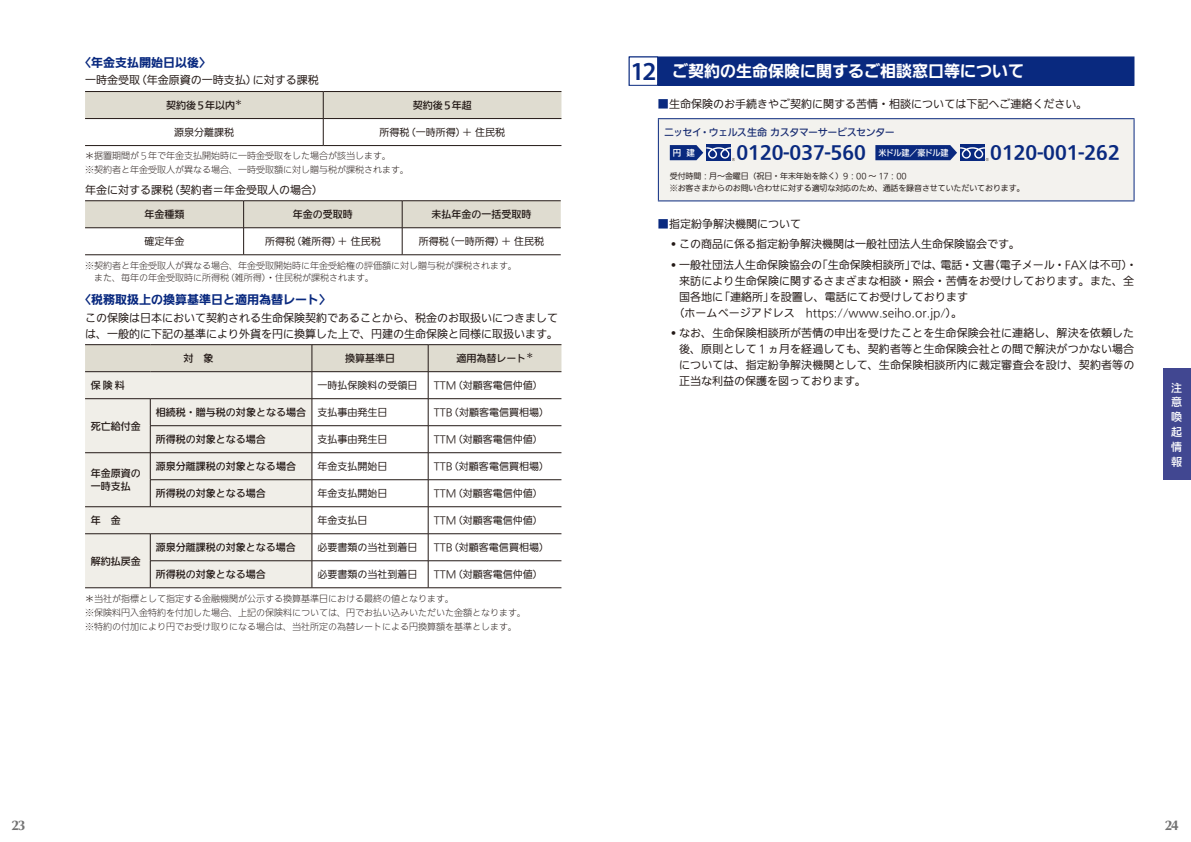
<style>
.page{position:relative;width:1191px;height:842px;background:#fff}
.page>*{position:absolute;margin:0;border:0;box-sizing:border-box;transform-origin:0 0}
.t1{font:700 18px "Iwa UD Go Dsp Pro";color:#09297f}
.t2{font:700 16px "Iwa UD Go Dsp Pro";color:#fff}
.t3{font:700 14px "Optima LT Pro";color:#727272}
.t4{font:700 12px "Iwa UD Go Dsp Pro";color:#09297f}
.t5{font:100 11px/16px "Iwa UD Go Hon Pro";color:#231916}
.t6{font:500 11px/14.8px "Iwa UD Go Dsp Pro";color:#fff;text-align:justify}
.t7{font:100 10px "Iwa UD Go Hon Pro";color:#231916}
.t8{font:500 10px/13px "Iwa UD Go Hon Pro";color:#231916}
.t9{font:500 10px "Iwa UD Go Hon Pro";letter-spacing:-.045em;color:#172b71}
.t10{font:300 9px/14.1px "Iwa UD Go Hon Pro";color:#231916}
.t11{font:500 8.5px "Iwa UD Go Dsp Pro";color:#fff}
.t12{font:100 8px/11.8px "Iwa UD Go Hon Pro";letter-spacing:-.015em;color:#231916}
.s1{font-weight:100}
.s2{font-family:"Myriad Pro";font-weight:600;font-size:26px;color:#09297f}
.s3{font-family:"Iwa UD Go Dsp Pro";font-weight:700;color:#09297f}
</style>
<div class="page">
<div style="left:1162px;top:369px;width:29px;height:111px;background:#414791"></div>
<hr style="left:85px;top:145px;width:238px;height:1px;background:#231916">
<hr style="left:323px;top:145px;width:238px;height:1px;background:#231916">
<hr style="left:85px;top:91px;width:238px;height:1px;background:#231916">
<hr style="left:323px;top:91px;width:238px;height:1px;background:#231916">
<svg style="left:85px;top:92px;width:476px;height:53px"></svg>
<hr style="left:323px;top:118px;width:238px;height:1px;background:#231916">
<hr style="left:85px;top:255px;width:159px;height:1px;background:#231916">
<hr style="left:244px;top:255px;width:158px;height:1px;background:#231916">
<hr style="left:402px;top:255px;width:159px;height:1px;background:#231916">
<svg style="left:85px;top:201px;width:476px;height:54px"></svg>
<hr style="left:402px;top:228px;width:159px;height:1px;background:#231916">
<hr style="left:244px;top:201px;width:158px;height:1px;background:#231916">
<hr style="left:402px;top:201px;width:159px;height:1px;background:#231916">
<hr style="left:312px;top:344px;width:116px;height:1px;background:#231916">
<hr style="left:428px;top:344px;width:133px;height:1px;background:#231916">
<hr style="left:85px;top:344px;width:65px;height:1px;background:#231916">
<hr style="left:150px;top:344px;width:162px;height:1px;background:#231916">
<hr style="left:85px;top:588px;width:65px;height:1px;background:#231916">
<hr style="left:150px;top:588px;width:162px;height:1px;background:#231916">
<svg style="left:85px;top:345px;width:476px;height:243px"></svg>
<hr style="left:312px;top:588px;width:116px;height:1px;background:#231916">
<hr style="left:428px;top:588px;width:133px;height:1px;background:#231916">
<div style="left:629px;top:57px;width:505px;height:28px;background:#09297f"></div>
<div style="left:629px;top:57px;width:505px;height:29px;border:1px solid #09297f"></div>
<div style="left:629px;top:57px;width:28px;height:28px;background:#fff"></div>
<div style="left:629px;top:57px;width:29px;height:29px;border:1px solid #09297f"></div>
<div style="left:658px;top:119px;width:476px;height:82px;background:#f3f2ee"></div>
<hr style="left:658px;top:118px;width:476px;height:1px;background:#09297f">
<hr style="left:658px;top:119px;width:1px;height:81px;background:#09297f">
<hr style="left:1133px;top:119px;width:1px;height:81px;background:#09297f">
<hr style="left:658px;top:200px;width:476px;height:1px;background:#09297f">
<svg style="left:670px;top:145px;width:65px;height:16px"></svg>
<svg style="left:875px;top:145px;width:113px;height:16px"></svg>
<p class="t4" style="left:79px;top:54px;width:133px">〈年金支払開始日以後〉</p>
<p class="t5" style="left:85px;top:73px;width:235px">一時金受取（年金原資の一時支払）に対する課税</p>
<p class="t8" style="left:166px;top:99px;width:77px">契約後5年以内<sup>＊</sup></p>
<p class="t8" style="left:413px;top:99px;width:61px">契約後5年超</p>
<p class="t7" style="left:174px;top:125px;width:61px">源泉分離課税</p>
<p class="t7" style="left:379px;top:125px;width:127px">所得税（一時所得）＋ 住民税</p>
<p class="t10" style="left:85px;top:149px;width:325px">＊据置期間が５年で年金支払開始時に一時金受取をした場合が該当します。<br>※ 契約者と年金受取人が異なる場合、一時受取額に対し贈与税が課税されます。</p>
<p class="t5" style="left:85px;top:182px;width:239px">年金に対する課税（契約者＝年金受取人の場合）</p>
<p class="t8" style="left:144px;top:208px;width:41px">年金種類</p>
<p class="t8" style="left:293px;top:208px;width:61px">年金の受取時</p>
<p class="t8" style="left:431px;top:208px;width:101px">未払年金の一括受取時</p>
<p class="t7" style="left:144px;top:234px;width:41px">確定年金</p>
<p class="t7" style="left:265px;top:234px;width:117px">所得税（雑所得）＋ 住民税</p>
<p class="t7" style="left:419px;top:234px;width:127px">所得税（一時所得）＋ 住民税</p>
<p class="t10" style="left:94px;top:260px;width:425px;line-height:12px;text-indent:-9px">※ 契約者と年金受取人が異なる場合、年金受取開始時に年金受給権の評価額に対し贈与税が課税されます。また、毎年の年金受取時に所得税（雑所得）・住民税が課税されます。</p>
<p class="t4" style="left:79px;top:291px;width:253px">〈税務取扱上の換算基準日と適用為替レート〉</p>
<p class="t5" style="left:85px;top:310px;width:475px">この保険は日本において契約される生命保険契約であることから、税金のお取扱いにつきましては、一般的に下記の基準により外貨を円に換算した上で、円建の生命保険と同様に取扱います。</p>
<p class="t8" style="left:183px;top:352px;width:31px">対　象</p>
<p class="t8" style="left:345px;top:352px;width:51px">換算基準日</p>
<p class="t8" style="left:456px;top:352px;width:78px">適用為替レート<sup>＊</sup></p>
<p class="t8" style="left:91px;top:379px;width:35px">保険料</p>
<p class="t7" style="left:317px;top:378px;width:101px">一時払保険料の受領日</p>
<p class="t7" style="left:434px;top:378px;width:110px">TTM（対顧客電信仲値）</p>
<p class="t8" style="left:91px;top:419px;width:52px">死亡給付金</p>
<p class="t8" style="left:156px;top:406px;width:233px">相続税・贈与税の対象となる場合 <span class="s1">支払事由発生日</span></p>
<p class="t7" style="left:434px;top:405px;width:117px">TTB（対顧客電信買相場）</p>
<p class="t8" style="left:156px;top:433px;width:111px">所得税の対象となる場合</p>
<p class="t7" style="left:317px;top:432px;width:72px">支払事由発生日</p>
<p class="t7" style="left:434px;top:432px;width:110px">TTM（対顧客電信仲値）</p>
<p class="t8" style="left:91px;top:467px;width:51px">年金原資の一時支払</p>
<p class="t8" style="left:156px;top:460px;width:142px">源泉分離課税の対象となる場合</p>
<p class="t7" style="left:317px;top:459px;width:71px">年金支払開始日</p>
<p class="t7" style="left:434px;top:459px;width:117px">TTB（対顧客電信買相場）</p>
<p class="t8" style="left:156px;top:487px;width:111px">所得税の対象となる場合</p>
<p class="t7" style="left:317px;top:486px;width:71px">年金支払開始日</p>
<p class="t7" style="left:434px;top:486px;width:110px">TTM（対顧客電信仲値）</p>
<p class="t8" style="left:91px;top:514px;width:31px">年　金</p>
<p class="t7" style="left:317px;top:513px;width:51px">年金支払日</p>
<p class="t7" style="left:434px;top:513px;width:110px">TTM（対顧客電信仲値）</p>
<p class="t8" style="left:91px;top:554px;width:51px">解約払戻金</p>
<p class="t8" style="left:156px;top:541px;width:141px">源泉分離課税の対象となる場合</p>
<p class="t7" style="left:317px;top:540px;width:101px">必要書類の当社到着日</p>
<p class="t7" style="left:434px;top:540px;width:117px">TTB（対顧客電信買相場）</p>
<p class="t8" style="left:156px;top:568px;width:111px">所得税の対象となる場合</p>
<p class="t7" style="left:317px;top:567px;width:101px">必要書類の当社到着日</p>
<p class="t7" style="left:434px;top:567px;width:110px">TTM（対顧客電信仲値）</p>
<p class="t10" style="left:85px;top:591px;width:443px">＊当社が指標として指定する金融機関が公示する換算基準日における最終の値となります。<br>※保険料円入金特約を付加した場合、上記の保険料については、円でお払い込みいただいた金額となります。※特約の付加により円でお受け取りになる場合は、当社所定の為替レートによる円換算額を基準とします。</p>
<h2 class="t2" style="left:630px;top:59px;width:395px"><span class="s2">12</span> ご契約の生命保険に関するご相談窓口等について</h2>
<p class="t5" style="left:658px;top:97px;width:431px"><span class="s3">■</span>生命保険のお手続きやご契約に関する苦情・相談については下記へご連絡ください。</p>
<p class="t9" style="left:664px;top:125px;width:232px">ニッセイ・ウェルス生命 カスタマーサービスセンター</p>
<p class="t11" style="left:673px;top:146px;width:24px">円 建</p>
<h1 class="t1" style="left:736px;top:139px;width:213px">0120-037-560 <sup>米ドル建／豪ドル建</sup></h1>
<h1 class="t1" style="left:990px;top:139px;width:131px">0120-001-262</h1>
<p class="t12" style="left:670px;top:170px;width:356px">受付時間：月～金曜日（祝日・年末年始を除く）9：00 ～ 17：00<br>※お客さまからのお問い合わせに対する適切な対応のため、通話を録音させていただいております。</p>
<p class="t5" style="left:658px;top:217px;width:145px"><span class="s3">■</span>指定紛争解決機関について</p>
<p class="t5" style="left:669px;top:237px;width:352px">• この商品に係る指定紛争解決機関は一般社団法人生命保険協会です。</p>
<p class="t5" style="left:669px;top:257px;width:469px">• 一般社団法人生命保険協会の「生命保険相談所」では、電話・文書（電子メール・FAXは不可）・</p>
<p class="t5" style="left:679px;top:273px;width:456px">来訪により生命保険に関するさまざまな相談・照会・苦情をお受けしております。また、全</p>
<p class="t5" style="left:679px;top:289px;width:290px">国各地に「連絡所」を設置し、電話にてお受けしております</p>
<p class="t5" style="left:673px;top:305px;width:290px">（ホームページアドレス　https://www.seiho.or.jp/）。</p>
<p class="t5" style="left:679px;top:325px;width:457px;text-align:justify;text-indent:-10px">• なお、生命保険相談所が苦情の申出を受けたことを生命保険会社に連絡し、解決を依頼した後、原則として１ヵ月を経過しても、契約者等と生命保険会社との間で解決がつかない場合については、指定紛争解決機関として、生命保険相談所内に裁定審査会を設け、契約者等の正当な利益の保護を図っております。</p>
<p class="t6" style="left:1171px;top:380px;width:12px">注意喚起情報</p>
<p class="t3" style="left:11px;top:816px;width:16px">23</p>
<p class="t3" style="left:1164px;top:816px;width:16px">24</p>
</div>
